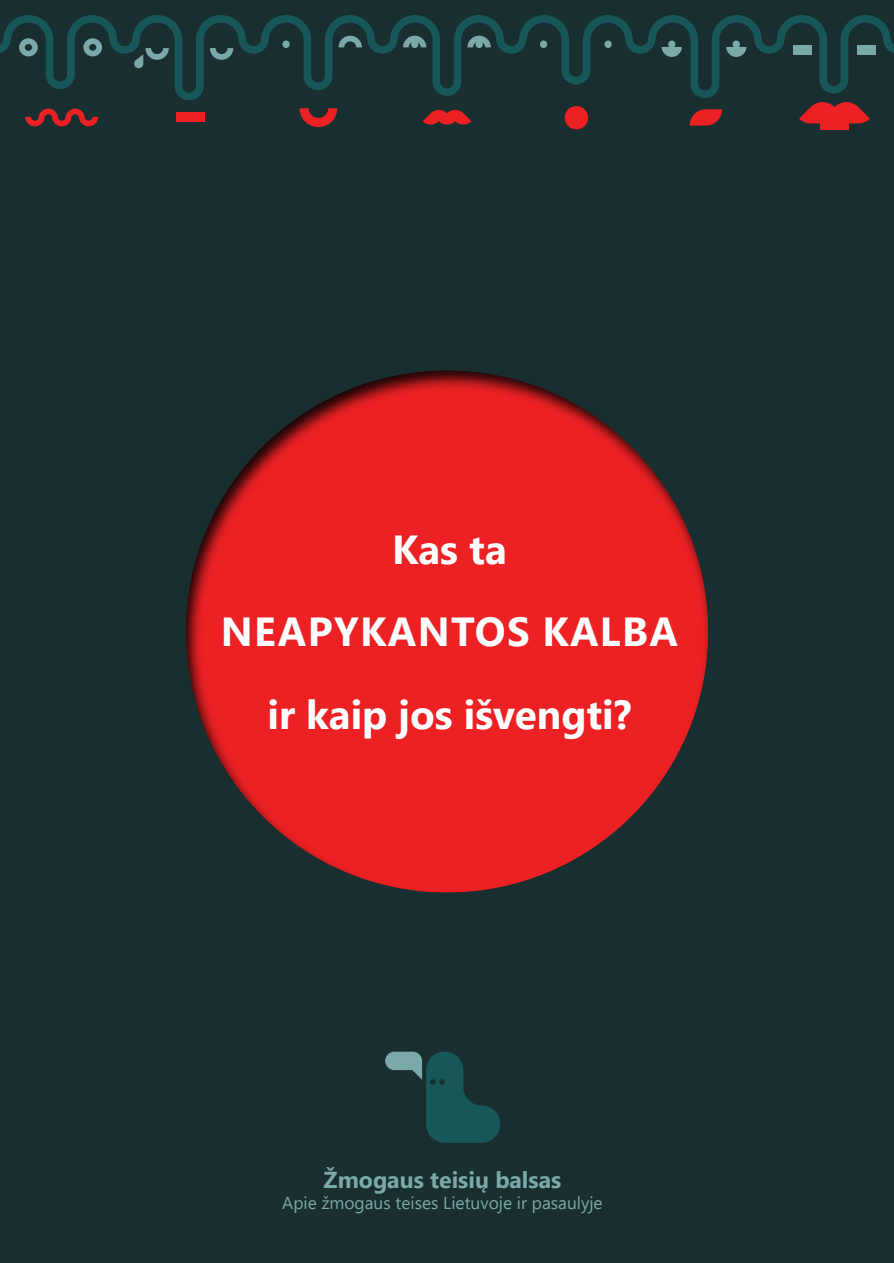
<style>
.page{position:relative;width:894px;height:1263px;background:#fff}
.page>*{position:absolute;margin:0;border:0;box-sizing:border-box;transform-origin:0 0}
.t1{font:700 40.5px/82.5px "Segoe UI";color:#fff;text-align:center}
.t2{font:700 23.1px "Segoe UI";color:#7ba9a9}
.t3{font:17.4px "Segoe UI";color:#7ba9a9}
</style>
<div class="page">
<div style="left:0;top:0;width:893px;height:1263px;background:#192e2f"></div>
<svg style="left:186px;top:370px;width:523px;height:523px;fill:#ed2124"></svg>
<svg style="left:299px;top:108px;width:38px;height:19px"></svg>
<svg style="left:25px;top:109px;width:73px;height:17px"></svg>
<svg style="left:422px;top:110px;width:49px;height:15px"></svg>
<div style="left:564px;top:106px;width:24px;height:23px;background:#ed2124;border-radius:50%"></div>
<svg style="left:689px;top:109px;width:32px;height:17px"></svg>
<svg style="left:799px;top:102px;width:70px;height:22px"></svg>
<div style="left:176px;top:113px;width:28px;height:9px;background:#ed2124"></div>
<div style="left:819px;top:120px;width:29px;height:9px;background:#ed2124"></div>
<svg style="left:0;top:15px;width:893px;height:85px"></svg>
<svg style="left:385px;top:1051px;width:115px;height:91px"></svg>
<p class="t1" style="left:221px;top:505px;width:458px">Kas ta<br>NEAPYKANTOS KALBA ir kaip jos išvengti?</p>
<p class="t2" style="left:323px;top:1157px;width:239px">Žmogaus teisių balsas</p>
<p class="t3" style="left:282px;top:1185px;width:322px">Apie žmogaus teises Lietuvoje ir pasaulyje</p>
</div>
